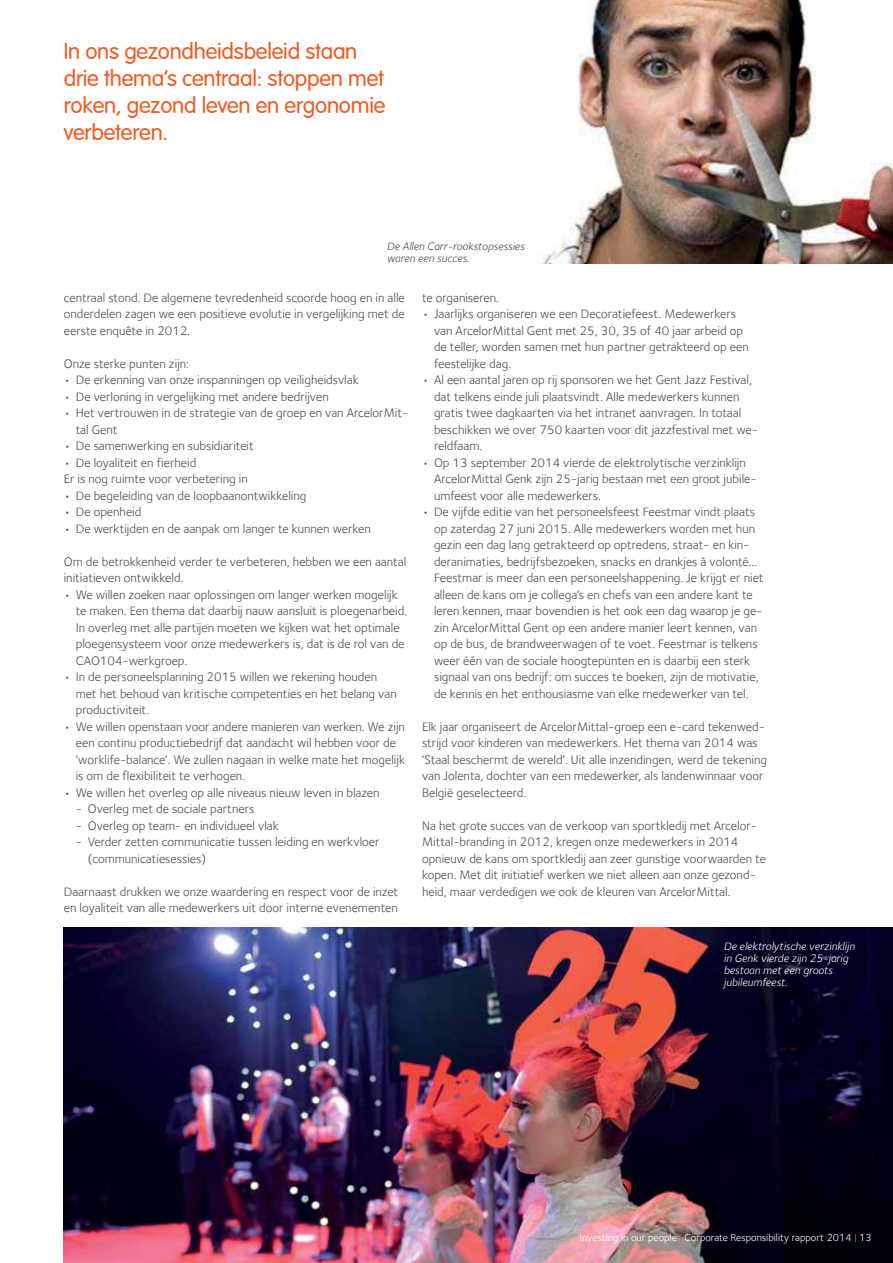
<style>
.page{position:relative;width:893px;height:1263px;background:#fff}
.page>*{position:absolute;margin:0;border:0;box-sizing:border-box;transform-origin:0 0}
.t1{font:300 22.5px/27px "VAG Rounded";letter-spacing:-.01em;color:#f15a22}
.t2{font:12.75px/16.5px "Foundry Sterling";color:#4d4d4f}
.t3{font:italic 11.25px/12px "Foundry Sterling";color:#fff}
.t4{font:italic 11.25px/12px "Foundry Sterling";color:#4d4d4f}
.t5{font:10.5px "Foundry Sterling";color:#fff}
.s1{color:#f15a22}
</style>
<div class="page">
<img style="left:535px;top:0;width:358px;height:264px">
<img style="left:64px;top:927px;width:829px;height:336px">
<h1 class="t1" style="left:64px;top:39px;width:323px">In ons gezondheidsbeleid staan drie thema’s centraal: stoppen met roken, gezond leven en ergonomie verbeteren.</h1>
<p class="t4" style="left:387px;top:240px;width:139px">De Allen Carr-rookstopsessies waren een succes.</p>
<p class="t2" style="left:64px;top:289px;width:343px;text-align:justify">centraal stond. De algemene tevredenheid scoorde hoog en in alle onderdelen zagen we een positieve evolutie in vergelijking met de eerste enquête in 2012.</p>
<p class="t2" style="left:64px;top:355px;width:127px">Onze sterke punten zijn:</p>
<p class="t2" style="left:64px;top:372px;width:296px">• De erkenning van onze inspanningen op veiligheidsvlak</p>
<p class="t2" style="left:64px;top:388px;width:267px">• De verloning in vergelijking met andere bedrijven</p>
<p class="t2" style="left:76px;top:405px;width:334px;text-indent:-12px">• Het vertrouwen in de strategie van de groep en van ArcelorMit&shy;tal Gent</p>
<p class="t2" style="left:64px;top:438px;width:192px">• De samenwerking en subsidiariteit</p>
<p class="t2" style="left:64px;top:454px;width:186px">• De loyaliteit en fierheid<br>Er is nog ruimte voor verbetering in</p>
<p class="t2" style="left:64px;top:487px;width:244px">• De begeleiding van de loopbaanontwikkeling</p>
<p class="t2" style="left:64px;top:504px;width:79px">• De openheid</p>
<p class="t2" style="left:64px;top:520px;width:309px">• De werktijden en de aanpak om langer te kunnen werken</p>
<p class="t2" style="left:64px;top:553px;width:344px">Om de betrokkenheid verder te verbeteren, hebben we een aantal initiatieven ontwikkeld.</p>
<p class="t2" style="left:76px;top:586px;width:333px;text-indent:-12px">• We willen zoeken naar oplossingen om langer werken mogelijk te maken. Een thema dat daarbij nauw aansluit is ploegenarbeid.<br>In overleg met alle partijen moeten we kijken wat het optimale ploegensysteem voor onze medewerkers is, dat is de rol van de CAO104-werkgroep.</p>
<p class="t2" style="left:76px;top:669px;width:322px;text-indent:-12px">• In de personeelsplanning 2015 willen we rekening houden met het behoud van kritische competenties en het belang van productiviteit.</p>
<p class="t2" style="left:76px;top:718px;width:331px;text-indent:-12px">• We willen openstaan voor andere manieren van werken. We zijn een continu productiebedrijf dat aandacht wil hebben voor de ‘worklife-balance’. We zullen nagaan in welke mate het mogelijk is om de flexibiliteit te verhogen.</p>
<p class="t2" style="left:64px;top:784px;width:317px">• We willen het overleg op alle niveaus nieuw leven in blazen</p>
<p class="t2" style="left:76px;top:801px;width:180px">- Overleg met de sociale partners</p>
<p class="t2" style="left:76px;top:817px;width:205px">- Overleg op team- en individueel vlak</p>
<p class="t2" style="left:88px;top:834px;width:293px;text-indent:-12px">- Verder zetten communicatie tussen leiding en werkvloer (communicatiesessies)</p>
<p class="t2" style="left:64px;top:883px;width:336px">Daarnaast drukken we onze waardering en respect voor de inzet en loyaliteit van alle medewerkers uit door interne evenementen</p>
<p class="t2" style="left:422px;top:289px;width:78px">te organiseren.</p>
<p class="t2" style="left:434px;top:306px;width:316px;text-indent:-12px">• Jaarlijks organiseren we een Decoratiefeest. Medewerkers van ArcelorMittal Gent met 25, 30, 35 of 40 jaar arbeid op de teller, worden samen met hun partner getrakteerd op een feestelijke dag.</p>
<p class="t2" style="left:434px;top:372px;width:326px;text-indent:-12px">• Al een aantal jaren op rij sponsoren we het Gent Jazz Festival, dat telkens einde juli plaatsvindt. Alle medewerkers kunnen gratis twee dagkaarten via het intranet aanvragen. In totaal beschikken we over 750 kaarten voor dit jazzfestival met we&shy;reldfaam.</p>
<p class="t2" style="left:434px;top:454px;width:324px;text-indent:-12px">• Op 13 september 2014 vierde de elektrolytische verzinklijn<br>ArcelorMittal Genk zijn 25-jarig bestaan met een groot jubile&shy;umfeest voor alle medewerkers.</p>
<p class="t2" style="left:434px;top:504px;width:331px;text-indent:-12px">• De vijfde editie van het personeelsfeest Feestmar vindt plaats op zaterdag 27 juni 2015. Alle medewerkers worden met hun gezin een dag lang getrakteerd op optredens, straat- en kin&shy;deranimaties, bedrijfsbezoeken, snacks en drankjes à volonté… Feestmar is meer dan een personeelshappening. Je krijgt er niet alleen de kans om je collega’s en chefs van een andere kant te leren kennen, maar bovendien is het ook een dag waarop je ge&shy;zin ArcelorMittal Gent op een andere manier leert kennen, van op de bus, de brandweerwagen of te voet. Feestmar is telkens weer één van de sociale hoogtepunten en is daarbij een sterk signaal van ons bedrijf: om succes te boeken, zijn de motivatie, de kennis en het enthousiasme van elke medewerker van tel.</p>
<p class="t2" style="left:422px;top:718px;width:347px">Elk jaar organiseert de ArcelorMittal-groep een e-card tekenwed&shy;strijd voor kinderen van medewerkers. Het thema van 2014 was ‘Staal beschermt de wereld’. Uit alle inzendingen, werd de tekening van Jolenta, dochter van een medewerker, als landenwinnaar voor België geselecteerd.</p>
<p class="t2" style="left:422px;top:817px;width:345px">Na het grote succes van de verkoop van sportkledij met Arcelor-Mittal-branding in 2012, kregen onze medewerkers in 2014 opnieuw de kans om sportkledij aan zeer gunstige voorwaarden te kopen. Met dit initiatief werken we niet alleen aan onze gezond&shy;heid, maar verdedigen we ook de kleuren van ArcelorMittal.</p>
<p class="t3" style="left:724px;top:940px;width:132px">De elektrolytische verzinklijn in Genk vierde zijn 25-jarig bestaan met een groots jubileumfeest.</p>
<p class="t5" style="left:580px;top:1231px;width:294px">Investing in our people <span class="s1">|</span> Corporate Responsibility rapport 2014 <span class="s1">|</span> 13</p>
</div>
